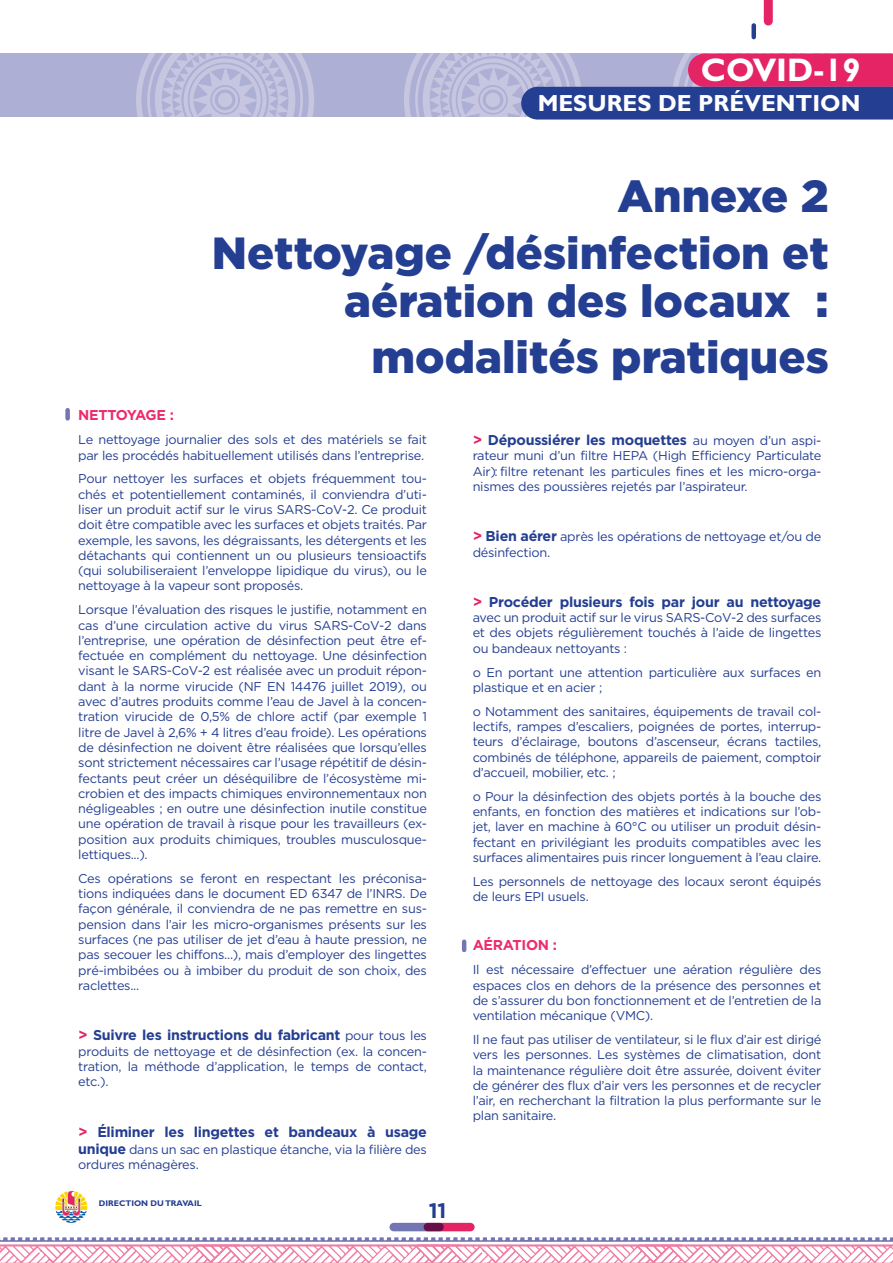
<style>
.page{position:relative;width:893px;height:1263px;background:#fff}
.page>*{position:absolute;margin:0;border:0;box-sizing:border-box;transform-origin:0 0}
.t1{font:900 45px/48px "Gotham";color:#243e91;text-align:right}
.t2{font:700 32.7px "Gill Sans Std";color:#fff}
.t3{font:700 23.4px "Gill Sans Std";color:#fff}
.t4{font:700 21px "Gotham";color:#243e91}
.t5{font:700 14.25px "Gotham";letter-spacing:-.02em;color:#243e91}
.t6{font:700 14.25px "Gotham";letter-spacing:-.02em;color:#ec2c6d}
.t7{font:12.75px/15.3px "Gotham";letter-spacing:-.02em;color:#243e91;text-align:justify}
.t8{font:700 8.25px "Gill Sans Std";color:#243e91}
.s1{font-size:15px;color:#e42464}
.s2{font-weight:400;font-size:12.75px}
.s3{font-weight:700;font-size:14.25px}
.s4{font-weight:700;font-size:15px;color:#e42464}
</style>
<div class="page">
<svg style="left:0;top:1237px;width:893px;height:26px"></svg>
<svg style="left:55px;top:1191px;width:32px;height:32px"></svg>
<div style="left:0;top:53px;width:892px;height:183px;background:#aeafd4"></div>
<div style="left:19px;top:166px;width:140px;height:140px;border:7px solid #fff;border-radius:50%"></div>
<svg style="left:25px;top:237px;width:128px;height:63px"></svg>
<div style="left:287px;top:166px;width:140px;height:140px;border:7px solid #fff;border-radius:50%"></div>
<svg style="left:293px;top:237px;width:127px;height:63px"></svg>
<div style="left:155px;top:30px;width:140px;height:140px;border:7px solid #fff;border-radius:50%"></div>
<div style="left:136px;top:11px;width:178px;height:178px;border:5px solid #fff;border-radius:50%"></div>
<svg style="left:161px;top:36px;width:128px;height:81px"></svg>
<div style="left:423px;top:30px;width:140px;height:140px;border:7px solid #fff;border-radius:50%"></div>
<div style="left:751px;top:25px;width:5px;height:12px;background:#243e91"></div>
<div style="left:764px;top:0;width:9px;height:21px;background:#e42464"></div>
<div style="left:424px;top:1223px;width:51px;height:8px;background:#e42464;border-radius:4px"></div>
<svg style="left:389px;top:1223px;width:55px;height:8px"></svg>
<div style="left:0;top:117px;width:893px;height:120px;background:#fff"></div>
<svg style="left:429px;top:36px;width:464px;height:84px"></svg>
<div style="left:65px;top:410px;width:5px;height:8px;background:#7376b2"></div>
<svg style="left:462px;top:942px;width:4px;height:8px"></svg>
<h2 class="t2" style="left:701px;top:50px;width:161px">COVID-19</h2>
<h3 class="t3" style="left:538px;top:89px;width:324px">MESURES DE PRÉVENTION</h3>
<p class="t1" style="left:617px;top:171px;width:213px">Annexe 2</p>
<p class="t1" style="left:212px;top:227px;width:619px">Nettoyage /désinfection et aération des locaux :</p>
<p class="t1" style="left:371px;top:332px;width:459px">modalités pratiques</p>
<p class="t6" style="left:78px;top:407px;width:97px">NETTOYAGE :</p>
<p class="t7" style="left:78px;top:432px;width:350px">Le nettoyage journalier des sols et des matériels se fait par les procédés habituellement utilisés dans l’entreprise.</p>
<p class="t7" style="left:78px;top:471px;width:350px">Pour nettoyer les surfaces et objets fréquemment tou&shy;chés et potentiellement contaminés, il conviendra d’uti&shy;liser un produit actif sur le virus SARS-CoV-2. Ce produit doit être compatible avec les surfaces et objets traités. Par exemple, les savons, les dégraissants, les détergents et les détachants qui contiennent un ou plusieurs tensioactifs (qui solubiliseraient l’enveloppe lipidique du virus), ou le nettoyage à la vapeur sont proposés.</p>
<p class="t7" style="left:78px;top:602px;width:350px">Lorsque l’évaluation des risques le justifie, notamment en cas d’une circulation active du virus SARS-CoV-2 dans l’entreprise, une opération de désinfection peut être ef&shy;fectuée en complément du nettoyage. Une désinfection visant le SARS-CoV-2 est réalisée avec un produit répon&shy;dant à la norme virucide (NF EN 14476 juillet 2019), ou avec d’autres produits comme l’eau de Javel à la concen&shy;tration virucide de 0,5% de chlore actif (par exemple 1 litre de Javel à 2,6% + 4 litres d’eau froide). Les opérations de désinfection ne doivent être réalisées que lorsqu’elles sont strictement nécessaires car l’usage répétitif de désin&shy;fectants peut créer un déséquilibre de l’écosystème mi&shy;crobien et des impacts chimiques environnementaux non négligeables ; en outre une désinfection inutile constitue une opération de travail à risque pour les travailleurs (ex&shy;position aux produits chimiques, troubles musculosque&shy;lettiques...).</p>
<p class="t7" style="left:78px;top:870px;width:350px">Ces opérations se feront en respectant les préconisa&shy;tions indiquées dans le document ED 6347 de l’INRS. De façon générale, il conviendra de ne pas remettre en sus&shy;pension dans l’air les micro-organismes présents sur les surfaces (ne pas utiliser de jet d’eau à haute pression, ne pas secouer les chiffons...), mais d’employer des lingettes pré-imbibées ou à imbiber du produit de son choix, des raclettes...</p>
<p class="t5" style="left:78px;top:1027px;width:350px"><span class="s1">&gt;</span> Suivre les instructions du fabricant <span class="s2">pour tous les</span></p>
<p class="t7" style="left:78px;top:1043px;width:350px">produits de nettoyage et de désinfection (ex. la concen&shy;tration, la méthode d’application, le temps de contact, etc.).</p>
<p class="t5" style="left:78px;top:1123px;width:350px"><span class="s1">&gt;</span> Éliminer les lingettes et bandeaux à usage</p>
<p class="t7" style="left:78px;top:1141px;width:350px"><span class="s3">unique</span> dans un sac en plastique étanche, via la filière des ordures ménagères.</p>
<p class="t8" style="left:99px;top:1198px;width:105px">DIRECTION DU TRAVAIL</p>
<p class="t4" style="left:429px;top:1199px;width:19px">11</p>
<p class="t5" style="left:473px;top:432px;width:350px"><span class="s1">&gt;</span> Dépoussiérer les moquettes <span class="s2">au moyen d’un aspi-</span></p>
<p class="t7" style="left:473px;top:448px;width:350px">rateur muni d’un filtre HEPA (High Efficiency Particulate Air): filtre retenant les particules fines et les micro-orga&shy;nismes des poussières rejetés par l’aspirateur.</p>
<p class="t7" style="left:473px;top:529px;width:350px"><span class="s4">&gt;</span> <span class="s3">Bien aérer</span> après les opérations de nettoyage et/ou de désinfection.</p>
<p class="t5" style="left:473px;top:594px;width:350px"><span class="s1">&gt;</span> Procéder plusieurs fois par jour au nettoyage</p>
<p class="t7" style="left:473px;top:610px;width:350px">avec un produit actif sur le virus SARS-CoV-2 des surfaces et des objets régulièrement touchés à l’aide de lingettes ou bandeaux nettoyants :</p>
<p class="t7" style="left:473px;top:664px;width:350px">o En portant une attention particulière aux surfaces en plastique et en acier ;</p>
<p class="t7" style="left:473px;top:703px;width:350px">o Notamment des sanitaires, équipements de travail col&shy;lectifs, rampes d’escaliers, poignées de portes, interrup&shy;teurs d’éclairage, boutons d’ascenseur, écrans tactiles, combinés de téléphone, appareils de paiement, comptoir d’accueil, mobilier, etc. ;</p>
<p class="t7" style="left:473px;top:788px;width:350px">o Pour la désinfection des objets portés à la bouche des enfants, en fonction des matières et indications sur l’ob&shy;jet, laver en machine à 60°C ou utiliser un produit désin&shy;fectant en privilégiant les produits compatibles avec les surfaces alimentaires puis rincer longuement à l’eau claire.</p>
<p class="t7" style="left:473px;top:873px;width:350px">Les personnels de nettoyage des locaux seront équipés de leurs EPI usuels.</p>
<p class="t6" style="left:473px;top:937px;width:86px">AÉRATION :</p>
<p class="t7" style="left:473px;top:962px;width:350px">Il est nécessaire d’effectuer une aération régulière des espaces clos en dehors de la présence des personnes et de s’assurer du bon fonctionnement et de l’entretien de la ventilation mécanique (VMC).</p>
<p class="t7" style="left:473px;top:1031px;width:350px">Il ne faut pas utiliser de ventilateur, si le flux d’air est dirigé vers les personnes. Les systèmes de climatisation, dont la maintenance régulière doit être assurée, doivent éviter de générer des flux d’air vers les personnes et de recycler l’air, en recherchant la filtration la plus performante sur le plan sanitaire.</p>
</div>
